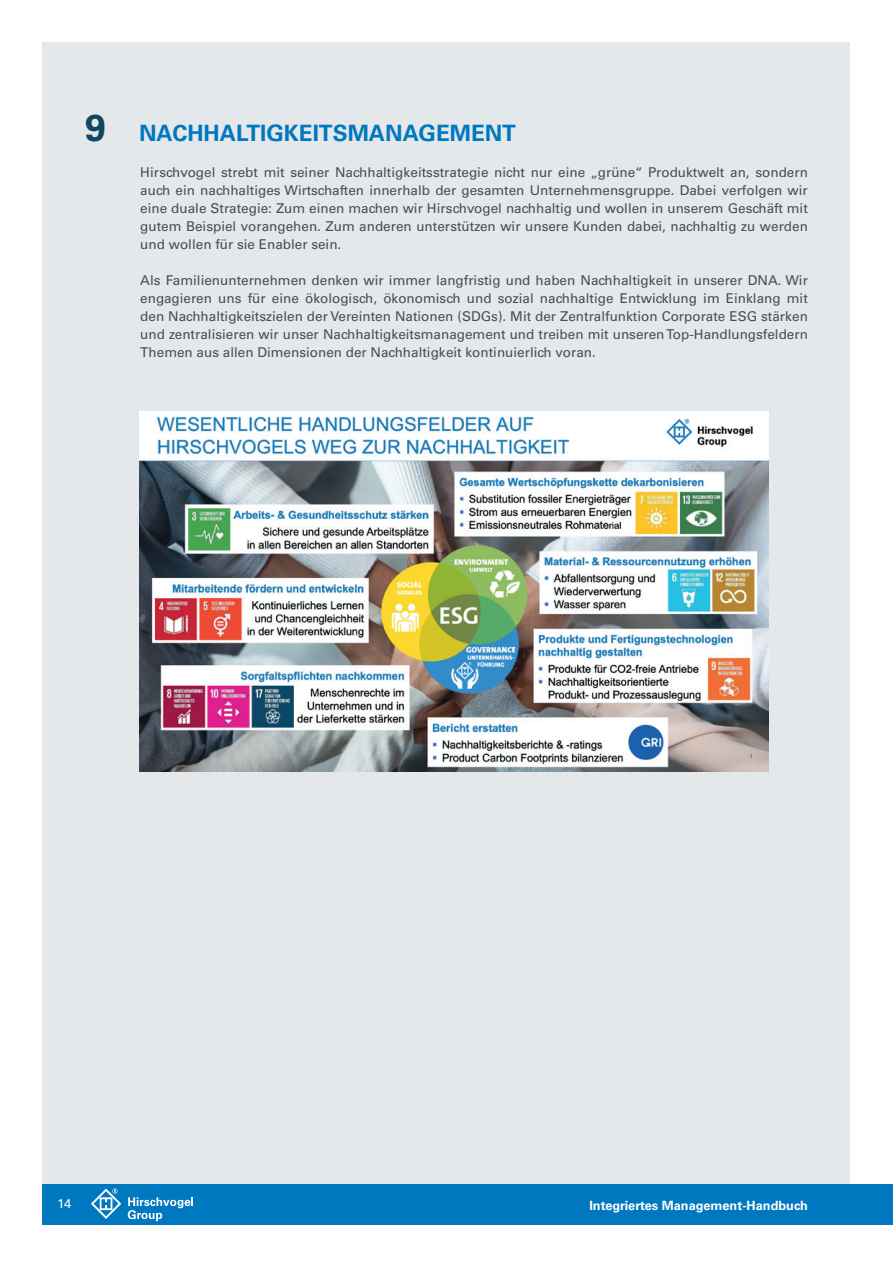
<style>
.page{position:relative;width:893px;height:1263px;background:#fff}
.page>*{position:absolute;margin:0;border:0;box-sizing:border-box;transform-origin:0 0}
.t1{font:700 22.5px "Univers LT Pro 65";color:#0078c0}
.t2{font:13.5px/18px "Univers LT Pro 55 Roman";color:#4b4c4d;text-align:justify}
.t3{font:700 12.75px "Univers LT Pro 65";color:#fff}
.t4{font:12.75px "Univers LT Pro 55 Roman";color:#fff}
.s1{font-size:37.5px;color:#104661}
</style>
<div class="page">
<div style="left:43px;top:43px;width:807px;height:1180px;background:#e5e8ea"></div>
<div style="left:43px;top:1184px;width:850px;height:41px;background:#0078c0"></div>
<svg style="left:91px;top:1188px;width:30px;height:31px"></svg>
<svg style="left:128px;top:1197px;width:65px;height:24px"></svg>
<img style="left:139px;top:411px;width:629px;height:360px">
<h1 class="t1" style="left:85px;top:117px;width:432px"><span class="s1">9</span> NACHHALTIGKEITSMANAGEMENT</h1>
<p class="t2" style="left:140px;top:163px;width:669px">Hirschvogel strebt mit seiner Nachhaltigkeitsstrategie nicht nur eine „grüne“ Produktwelt an, sondern auch ein nachhaltiges Wirtschaften innerhalb der gesamten Unternehmensgruppe. Dabei verfolgen wir eine duale Strategie: Zum einen machen wir Hirschvogel nachhaltig und wollen in unserem Geschäft mit gutem Beispiel vorangehen. Zum anderen unterstützen wir unsere Kunden dabei, nachhaltig zu werden und wollen für sie Enabler sein.</p>
<p class="t2" style="left:140px;top:271px;width:669px">Als Familienunternehmen denken wir immer langfristig und haben Nachhaltigkeit in unserer DNA. Wir engagieren uns für eine ökologisch, ökonomisch und sozial nachhaltige Entwicklung im Einklang mit den Nachhaltigkeitszielen der Vereinten Nationen (SDGs). Mit der Zentralfunktion Corporate ESG stärken und zentralisieren wir unser Nachhaltigkeitsmanagement und treiben mit unseren Top-Handlungsfeldern Themen aus allen Dimensionen der Nachhaltigkeit kontinuierlich voran.</p>
<p class="t4" style="left:57px;top:1194px;width:15px">14</p>
<p class="t3" style="left:589px;top:1196px;width:220px">Integriertes Management-Handbuch</p>
</div>
